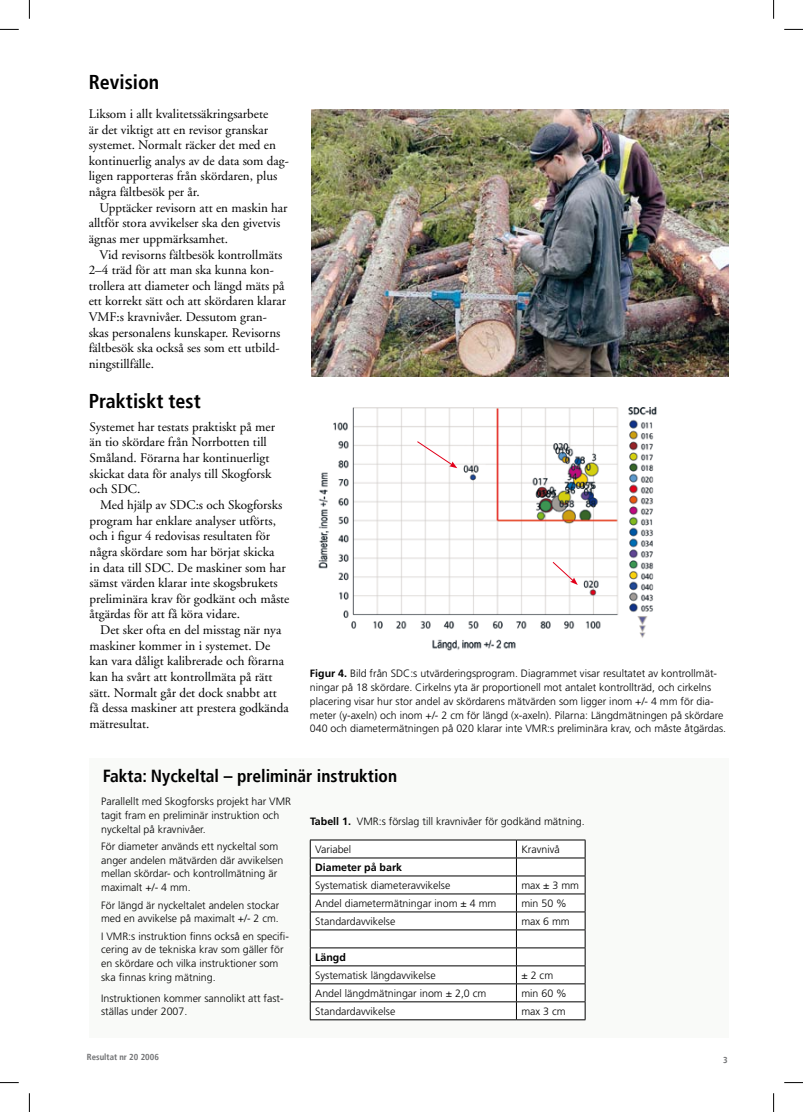
<style>
.page{position:relative;width:803px;height:1112px;background:#fff}
.page>*{position:absolute;margin:0;border:0;box-sizing:border-box;transform-origin:0 0}
.t1{font:700 condensed 20px "Frutiger";color:#000}
.t2{font:700 condensed 17.5px "Frutiger";color:#000}
.t3{font:13.12px/15.6px "Adobe Garamond";color:#000}
.t4{font:300 10.62px/13.8px "Frutiger";color:#000}
.t5{font:700 10.62px "Frutiger";color:#000}
.t6{font:700 condensed 8.75px "Frutiger";color:#6f7072}
.s1{font-weight:700}
</style>
<div class="page">
<div style="left:90px;top:758px;width:639px;height:279px;background:#f9faf8"></div>
<svg style="left:311px;top:840px;width:274px;height:179px"></svg>
<hr style="left:310px;top:839px;width:206px;height:1px;background:#000">
<hr style="left:516px;top:839px;width:69px;height:1px;background:#000">
<hr style="left:310px;top:857px;width:206px;height:1px;background:#000">
<hr style="left:516px;top:857px;width:69px;height:1px;background:#000">
<hr style="left:310px;top:875px;width:206px;height:1px;background:#000">
<hr style="left:516px;top:875px;width:69px;height:1px;background:#000">
<hr style="left:310px;top:893px;width:206px;height:1px;background:#000">
<hr style="left:516px;top:893px;width:69px;height:1px;background:#000">
<hr style="left:310px;top:911px;width:206px;height:1px;background:#000">
<hr style="left:516px;top:911px;width:69px;height:1px;background:#000">
<hr style="left:310px;top:929px;width:206px;height:1px;background:#000">
<hr style="left:516px;top:929px;width:69px;height:1px;background:#000">
<hr style="left:310px;top:947px;width:206px;height:1px;background:#000">
<hr style="left:516px;top:947px;width:69px;height:1px;background:#000">
<hr style="left:310px;top:965px;width:206px;height:1px;background:#000">
<hr style="left:516px;top:965px;width:69px;height:1px;background:#000">
<hr style="left:310px;top:983px;width:206px;height:1px;background:#000">
<hr style="left:516px;top:983px;width:69px;height:1px;background:#000">
<hr style="left:310px;top:1001px;width:206px;height:1px;background:#000">
<svg style="left:310px;top:840px;width:1px;height:179px"></svg>
<hr style="left:516px;top:1001px;width:69px;height:1px;background:#000">
<svg style="left:516px;top:840px;width:1px;height:179px"></svg>
<svg style="left:585px;top:840px;width:1px;height:179px"></svg>
<hr style="left:310px;top:1019px;width:206px;height:1px;background:#000">
<hr style="left:516px;top:1019px;width:69px;height:1px;background:#000">
<img style="left:318px;top:406px;width:339px;height:245px">
<svg style="left:417px;top:440px;width:40px;height:28px"></svg>
<svg style="left:552px;top:561px;width:26px;height:23px"></svg>
<img style="left:311px;top:109px;width:417px;height:268px">
<svg style="left:0;top:29px;width:19px;height:1px"></svg>
<svg style="left:784px;top:29px;width:19px;height:1px"></svg>
<svg style="left:0;top:1082px;width:19px;height:1px"></svg>
<svg style="left:784px;top:1082px;width:19px;height:1px"></svg>
<svg style="left:29px;top:0;width:1px;height:19px"></svg>
<svg style="left:29px;top:1093px;width:1px;height:18px"></svg>
<svg style="left:773px;top:0;width:1px;height:19px"></svg>
<svg style="left:773px;top:1093px;width:1px;height:18px"></svg>
<h1 class="t1" style="left:89px;top:70px;width:72px">Revision</h1>
<p class="t3" style="left:89px;top:106px;width:202px">Liksom i allt kvalitetssäkringsarbete<br>är det viktigt att en revisor granskar systemet. Normalt räcker det med en kontinuerlig analys av de data som dag&shy;ligen rapporteras från skördaren, plus några fältbesök per år.</p>
<p class="t3" style="left:89px;top:200px;width:200px;text-indent:11px">Upptäcker revisorn att en maskin har alltför stora avvikelser ska den givetvis ägnas mer uppmärksamhet.</p>
<p class="t3" style="left:89px;top:247px;width:199px;text-indent:11px">Vid revisorns fältbesök kontrollmäts 2–4 träd för att man ska kunna kon&shy;trollera att diameter och längd mäts på ett korrekt sätt och att skördaren klarar VMF:s kravnivåer. Dessutom gran&shy;skas personalens kunskaper. Revisorns fältbesök ska också ses som ett utbild&shy;ningstillfälle.</p>
<h1 class="t1" style="left:89px;top:389px;width:114px">Praktiskt test</h1>
<p class="t3" style="left:90px;top:419px;width:187px">Systemet har testats praktiskt på mer än tio skördare från Norrbotten till<br>Småland. Förarna har kontinuerligt skickat data för analys till Skogforsk och SDC.</p>
<p class="t3" style="left:90px;top:497px;width:201px;text-indent:11px">Med hjälp av SDC:s och Skogforsks program har enklare analyser utförts, och i figur 4 redovisas resultaten för några skördare som har börjat skicka<br>in data till SDC. De maskiner som har sämst värden klarar inte skogsbrukets preliminära krav för godkänt och måste åtgärdas för att få köra vidare.</p>
<p class="t3" style="left:90px;top:622px;width:201px;text-indent:11px">Det sker ofta en del misstag när nya maskiner kommer in i systemet. De kan vara dåligt kalibrerade och förarna kan ha svårt att kontrollmäta på rätt sätt. Normalt går det dock snabbt att få dessa maskiner att prestera godkända mätresultat.</p>
<p class="t4" style="left:310px;top:667px;width:418px"><span class="s1">Figur 4.</span> Bild från SDC:s utvärderingsprogram. Diagrammet visar resultatet av kontrollmät&shy;ningar på 18 skördare. Cirkelns yta är proportionell mot antalet kontrollträd, och cirkelns placering visar hur stor andel av skördarens mätvärden som ligger inom +/- 4 mm för dia&shy;meter (y-axeln) och inom +/- 2 cm för längd (x-axeln). Pilarna: Längdmätningen på skördare 040 och diametermätningen på 020 klarar inte VMR:s preliminära krav, och måste åtgärdas.</p>
<h2 class="t2" style="left:103px;top:765px;width:296px">Fakta: Nyckeltal – preliminär instruktion</h2>
<p class="t4" style="left:101px;top:794px;width:191px">Parallellt med Skogforsks projekt har VMR tagit fram en preliminär instruktion och nyckeltal på kravnivåer.</p>
<p class="t4" style="left:101px;top:839px;width:184px">För diameter används ett nyckeltal som anger andelen mätvärden där avvikelsen mellan skördar- och kontrollmätning är maximalt +/- 4 mm.</p>
<p class="t4" style="left:101px;top:897px;width:180px">För längd är nyckeltalet andelen stockar med en avvikelse på maximalt +/- 2 cm.</p>
<p class="t4" style="left:101px;top:928px;width:189px">I VMR:s instruktion finns också en specifi&shy;cering av de tekniska krav som gäller för en skördare och vilka instruktioner som ska finnas kring mätning.</p>
<p class="t4" style="left:101px;top:991px;width:184px">Instruktionen kommer sannolikt att fast&shy;ställas under 2007.</p>
<p class="t4" style="left:310px;top:814px;width:276px"><span class="s1">Tabell 1.</span> VMR:s förslag till kravnivåer för godkänd mätning.</p>
<p class="t4" style="left:315px;top:842px;width:38px">Variabel</p>
<p class="t4" style="left:521px;top:842px;width:40px">Kravnivå</p>
<p class="t5" style="left:315px;top:860px;width:88px">Diameter på bark</p>
<p class="t4" style="left:315px;top:878px;width:137px">Systematisk diameteravvikelse</p>
<p class="t4" style="left:521px;top:878px;width:59px">max ± 3 mm</p>
<p class="t4" style="left:315px;top:896px;width:183px">Andel diametermätningar inom ± 4 mm</p>
<p class="t4" style="left:521px;top:896px;width:47px">min 50 %</p>
<p class="t4" style="left:315px;top:914px;width:82px">Standardavvikelse</p>
<p class="t4" style="left:521px;top:914px;width:50px">max 6 mm</p>
<p class="t5" style="left:315px;top:950px;width:32px">Längd</p>
<p class="t4" style="left:315px;top:968px;width:122px">Systematisk längdavvikelse</p>
<p class="t4" style="left:521px;top:968px;width:33px">± 2 cm</p>
<p class="t4" style="left:315px;top:986px;width:173px">Andel längdmätningar inom ± 2,0 cm</p>
<p class="t4" style="left:521px;top:986px;width:47px">min 60 %</p>
<p class="t4" style="left:315px;top:1004px;width:82px">Standardavvikelse</p>
<p class="t4" style="left:521px;top:1004px;width:46px">max 3 cm</p>
<p class="t6" style="left:87px;top:1051px;width:73px">Resultat nr 20 2006</p>
<p class="t6" style="left:723px;top:1054px;width:6px">3</p>
</div>
